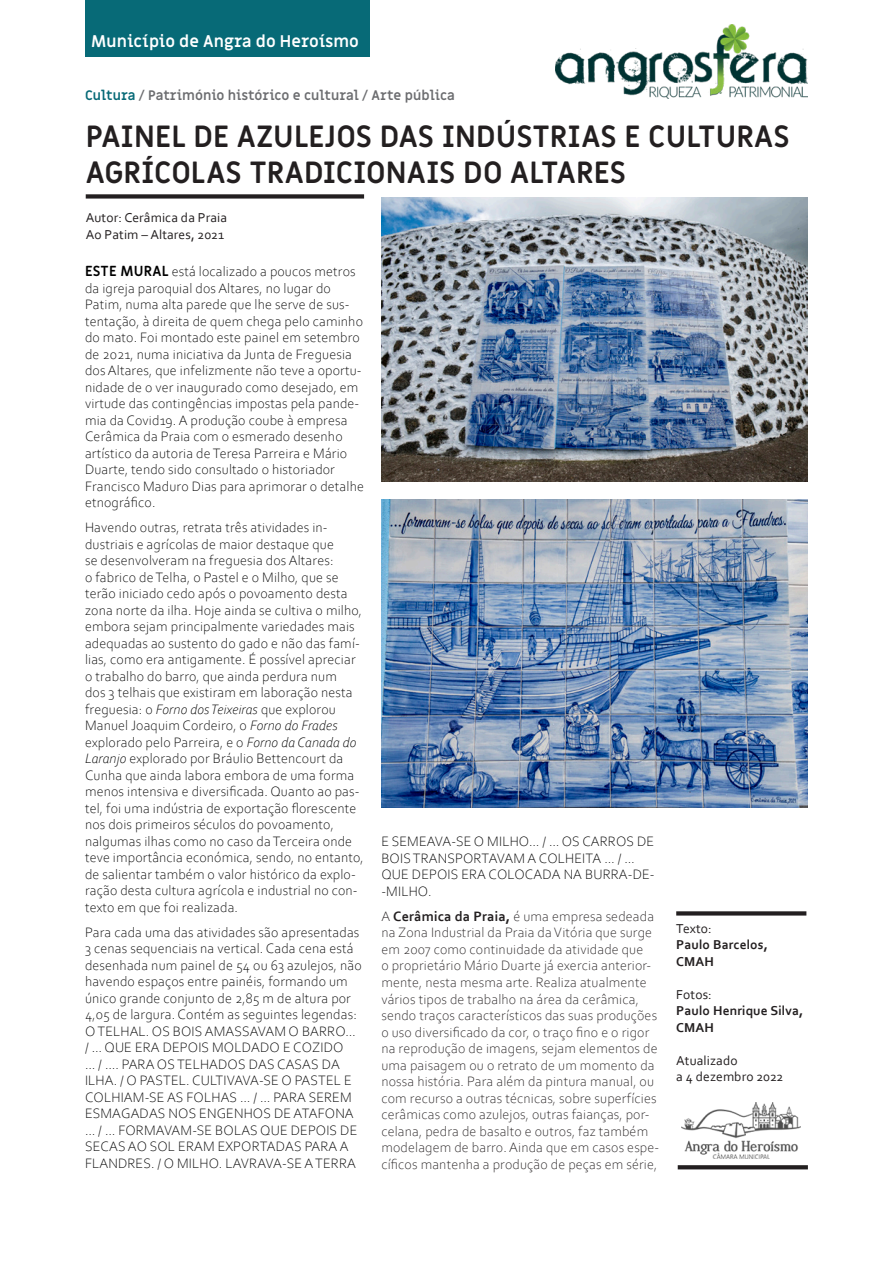
<style>
.page{position:relative;width:893px;height:1263px;background:#fff}
.page>*{position:absolute;margin:0;border:0;box-sizing:border-box;transform-origin:0 0}
.tit{font:700 30px/36px "Miriam Libre";color:#231f20}
.t1{font:700 16.5px "Miriam Libre";color:#fff}
.txt{font:300 14.25px/16.5px "Corbel";letter-spacing:.01em;color:#000}
.txt-2{font:300 14.25px/16.5px "Corbel";letter-spacing:.01em;color:#231f20}
.ficha{font:13.5px "Corbel";letter-spacing:.01em;color:#231f20}
.legenda_bold{font:700 13.5px "Miriam Libre";letter-spacing:-.005em;color:#6c6d70}
.ficha-2{font:700 13.5px/16.5px "Corbel";letter-spacing:.01em;color:#231f20}
.ficha-bold{font:700 13.5px/16.5px "Corbel";letter-spacing:.01em;color:#231f20}
.s1{color:#076a77}
.s2{font-family:"Miriam Libre";font-weight:700}
.s3{font-style:italic}
.s4{font-weight:700}
.s5{font-weight:400}
</style>
<div class="page">
<img style="left:556px;top:24px;width:252px;height:74px">
<div style="left:85px;top:0;width:284px;height:57px;background:#076a77"></div>
<img style="left:682px;top:1103px;width:119px;height:56px">
<svg style="left:678px;top:1165px;width:130px;height:4px"></svg>
<div style="left:86px;top:194px;width:278px;height:5px;background:#231f20"></div>
<svg style="left:676px;top:911px;width:130px;height:4px"></svg>
<img style="left:381px;top:197px;width:427px;height:284px">
<img style="left:381px;top:499px;width:427px;height:308px">
<p class="t1" style="left:91px;top:31px;width:269px">Município de Angra do Heroísmo</p>
<p class="legenda_bold" style="left:85px;top:87px;width:371px"><span class="s1">Cultura</span> / Património histórico e cultural / Arte pública</p>
<p class="tit" style="left:86px;top:120px;width:706px">PAINEL DE AZULEJOS DAS INDÚSTRIAS E CULTURAS<br>AGRÍCOLAS TRADICIONAIS DO ALTARES</p>
<p class="ficha" style="left:86px;top:209px;width:143px">Autor: Cerâmica da Praia</p>
<p class="ficha" style="left:86px;top:226px;width:140px">Ao Patim – Altares, 2021</p>
<p class="txt" style="left:85px;top:262px;width:280px"><span class="s2">ESTE MURAL</span> está localizado a poucos metros da igreja paroquial dos Altares, no lugar do Patim, numa alta parede que lhe serve de sus&shy;tentação, à direita de quem chega pelo caminho do mato. Foi montado este painel em setembro de 2021, numa iniciativa da Junta de Freguesia dos Altares, que infelizmente não teve a oportu&shy;nidade de o ver inaugurado como desejado, em virtude das contingências impostas pela pande&shy;mia da Covid19. A produção coube à empresa Cerâmica da Praia com o esmerado desenho artístico da autoria de Teresa Parreira e Mário Duarte, tendo sido consultado o historiador Francisco Maduro Dias para aprimorar o detalhe etnográfico.</p>
<p class="txt" style="left:85px;top:519px;width:280px">Havendo outras, retrata três atividades in&shy;dustriais e agrícolas de maior destaque que<br>se desenvolveram na freguesia dos Altares:<br>o fabrico de Telha, o Pastel e o Milho, que se terão iniciado cedo após o povoamento desta zona norte da ilha. Hoje ainda se cultiva o milho, embora sejam principalmente variedades mais adequadas ao sustento do gado e não das famí&shy;lias, como era antigamente. É possível apreciar o trabalho do barro, que ainda perdura num<br>dos 3 telhais que existiram em laboração nesta freguesia: o <span class="s3">Forno dos Teixeiras</span> que explorou Manuel Joaquim Cordeiro, o <span class="s3">Forno do Frades </span>explorado pelo Parreira, e o <span class="s3">Forno da Canada do Laranjo</span> explorado por Bráulio Bettencourt da Cunha que ainda labora embora de uma forma menos intensiva e diversificada. Quanto ao pas&shy;tel, foi uma indústria de exportação florescente nos dois primeiros séculos do povoamento, nalgumas ilhas como no caso da Terceira onde teve importância económica, sendo, no entanto, de salientar também o valor histórico da explo&shy;ração desta cultura agrícola e industrial no con&shy;texto em que foi realizada.</p>
<p class="txt" style="left:85px;top:923px;width:278px">Para cada uma das atividades são apresentadas 3 cenas sequenciais na vertical. Cada cena está desenhada num painel de 54 ou 63 azulejos, não havendo espaços entre painéis, formando um único grande conjunto de 2,85 m de altura por 4,05 de largura. Contém as seguintes legendas:<br>O TELHAL. OS BOIS AMASSAVAM O BARRO… / … QUE ERA DEPOIS MOLDADO E COZIDO<br>… / …. PARA OS TELHADOS DAS CASAS DA ILHA. / O PASTEL. CULTIVAVA-SE O PASTEL E COLHIAM-SE AS FOLHAS … / … PARA SEREM ESMAGADAS NOS ENGENHOS DE ATAFONA … / … FORMAVAM-SE BOLAS QUE DEPOIS DE SECAS AO SOL ERAM EXPORTADAS PARA A FLANDRES. / O MILHO. LAVRAVA-SE A TERRA</p>
<p class="txt" style="left:381px;top:833px;width:275px">E SEMEAVA-SE O MILHO… / … OS CARROS DE<br>BOIS TRANSPORTAVAM A COLHEITA … / …<br>QUE DEPOIS ERA COLOCADA NA BURRA-DE--MILHO.</p>
<p class="txt-2" style="left:381px;top:907px;width:279px">A <span class="s4">Cerâmica da Praia,</span> é uma empresa sedeada na Zona Industrial da Praia da Vitória que surge em 2007 como continuidade da atividade que<br>o proprietário Mário Duarte já exercia anterior&shy;mente, nesta mesma arte. Realiza atualmente vários tipos de trabalho na área da cerâmica, sendo traços característicos das suas produções o uso diversificado da cor, o traço fino e o rigor na reprodução de imagens, sejam elementos de uma paisagem ou o retrato de um momento da nossa história. Para além da pintura manual, ou com recurso a outras técnicas, sobre superfícies cerâmicas como azulejos, outras faianças, por&shy;celana, pedra de basalto e outros, faz também modelagem de barro. Ainda que em casos espe&shy;cíficos mantenha a produção de peças em série,</p>
<p class="ficha" style="left:676px;top:920px;width:37px">Texto:</p>
<p class="ficha-bold" style="left:676px;top:936px;width:93px">Paulo Barcelos,<br>CMAH</p>
<p class="ficha-2" style="left:676px;top:986px;width:129px"><span class="s5">Fotos:<br></span>Paulo Henrique Silva,<br>CMAH</p>
<p class="ficha" style="left:676px;top:1052px;width:63px">Atualizado</p>
<p class="ficha" style="left:676px;top:1068px;width:109px">a 4 dezembro 2022</p>
</div>
